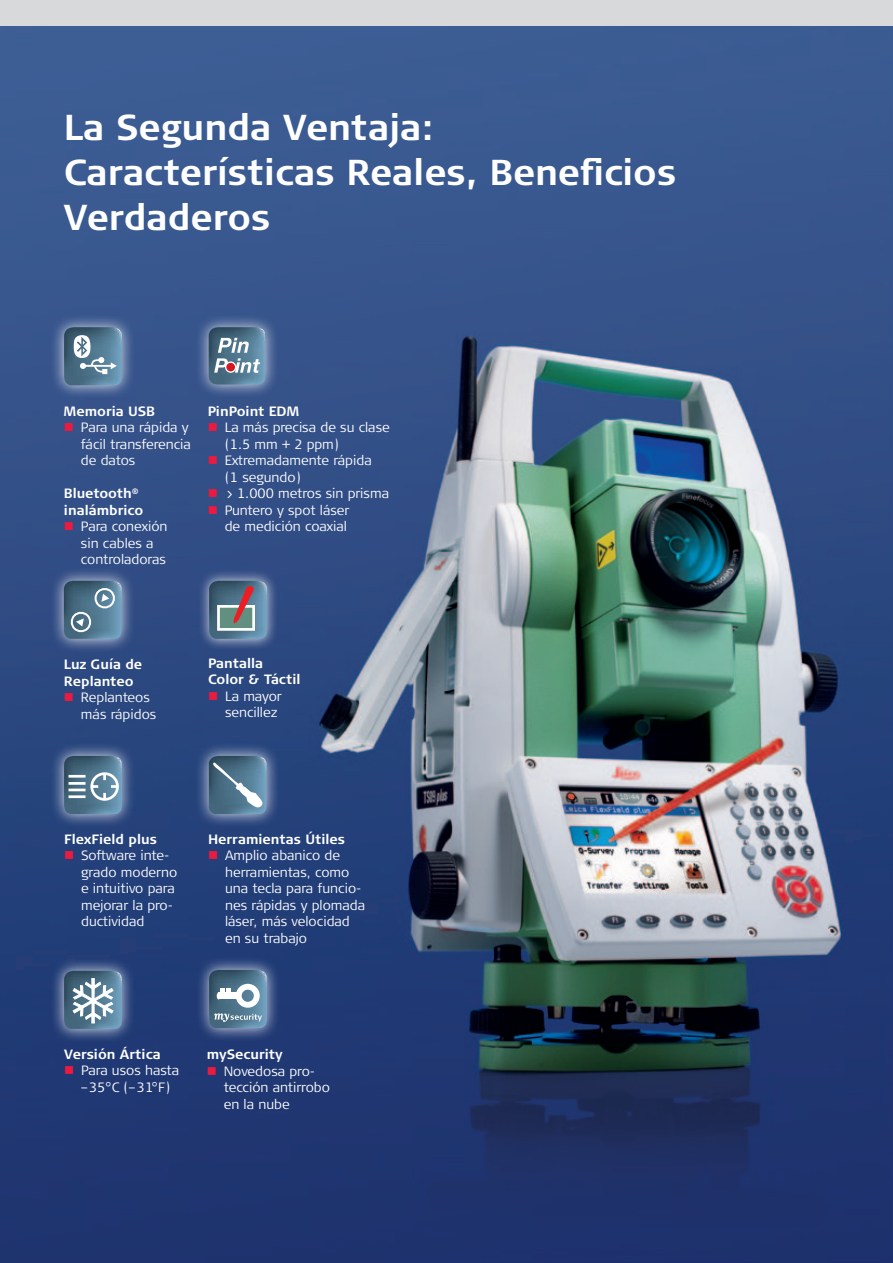
<style>
.page{position:relative;width:893px;height:1263px;background:#fff}
.page>*{position:absolute;margin:0;border:0;box-sizing:border-box;transform-origin:0 0}
.t1{font:700 36px/45px "Signa Column";color:#fff}
.t2{font:300 13.5px/16.5px "Signa Column";color:#fff}
.t3{font:700 13.5px/16.5px "Signa Column";color:#fff}
</style>
<div class="page">
<img style="left:0;top:26px;width:893px;height:1237px">
<div style="left:0;top:0;width:893px;height:26px;background:#d8d9db"></div>
<div style="left:197px;top:569px;width:81px;height:82px;background:#fff;opacity:.85"></div>
<svg style="left:209px;top:581px;width:58px;height:58px;background:#6d808e"></svg>
<div style="left:195px;top:314px;width:83px;height:84px;background:#fff;opacity:.85"></div>
<svg style="left:209px;top:327px;width:56px;height:58px;background:#6d899c"></svg>
<div style="left:51px;top:567px;width:84px;height:86px;background:#fff;opacity:.85"></div>
<svg style="left:64px;top:581px;width:58px;height:58px;background:#5f8297"></svg>
<div style="left:51px;top:314px;width:85px;height:85px;background:#fff;opacity:.85"></div>
<svg style="left:64px;top:327px;width:58px;height:58px;background:#67889c"></svg>
<div style="left:195px;top:742px;width:85px;height:86px;background:#fff;opacity:.85"></div>
<svg style="left:209px;top:756px;width:58px;height:58px;background:#618398"></svg>
<div style="left:51px;top:742px;width:85px;height:86px;background:#fff;opacity:.85"></div>
<svg style="left:64px;top:756px;width:58px;height:58px;background:#67879c"></svg>
<div style="left:51px;top:957px;width:85px;height:86px;background:#fff;opacity:.85"></div>
<svg style="left:64px;top:971px;width:58px;height:58px"></svg>
<div style="left:196px;top:956px;width:85px;height:86px;background:#fff;opacity:.85"></div>
<svg style="left:209px;top:970px;width:58px;height:58px;background:#6f8ea1"></svg>
<svg style="left:65px;top:423px;width:8px;height:8px"></svg>
<svg style="left:65px;top:522px;width:8px;height:8px"></svg>
<svg style="left:65px;top:693px;width:8px;height:8px"></svg>
<svg style="left:65px;top:851px;width:8px;height:8px"></svg>
<svg style="left:209px;top:423px;width:8px;height:8px"></svg>
<svg style="left:209px;top:456px;width:8px;height:8px"></svg>
<svg style="left:209px;top:489px;width:8px;height:8px"></svg>
<svg style="left:209px;top:506px;width:8px;height:8px"></svg>
<svg style="left:209px;top:692px;width:8px;height:8px"></svg>
<svg style="left:209px;top:851px;width:8px;height:8px"></svg>
<svg style="left:65px;top:1066px;width:8px;height:8px"></svg>
<svg style="left:208px;top:1066px;width:8px;height:8px"></svg>
<h1 class="t1" style="left:64px;top:105px;width:614px">La Segunda Ventaja:<br>Características Reales, Beneficios<br>Verdaderos</h1>
<p class="t3" style="left:64px;top:403px;width:93px">Memoria USB</p>
<p class="t2" style="left:81px;top:419px;width:111px">Para una rápida y fácil transferencia de datos</p>
<p class="t3" style="left:64px;top:485px;width:81px">Bluetooth<sup>® </sup>inalámbrico</p>
<p class="t2" style="left:81px;top:518px;width:88px">Para conexión sin cables a controladoras</p>
<p class="t3" style="left:208px;top:403px;width:93px">PinPoint EDM</p>
<p class="t2" style="left:225px;top:419px;width:166px">La más precisa de su clase (1.5 mm + 2 ppm)<br>Extremadamente rápida<br>(1 segundo)<br>&gt; 1.000 metros sin prisma<br>Puntero y spot láser<br>de medición coaxial</p>
<p class="t3" style="left:64px;top:656px;width:80px">Luz Guía de<br>Replanteo</p>
<p class="t2" style="left:81px;top:689px;width:77px">Replanteos más rápidos</p>
<p class="t3" style="left:208px;top:655px;width:94px">Pantalla<br>Color &amp; Táctil</p>
<p class="t2" style="left:225px;top:688px;width:58px">La mayor sencillez</p>
<p class="t3" style="left:64px;top:831px;width:94px">FlexField plus</p>
<p class="t2" style="left:81px;top:847px;width:98px">Software inte&shy;grado moderno e intuitivo para mejorar la pro&shy;ductividad</p>
<p class="t3" style="left:208px;top:830px;width:139px">Herramientas Útiles</p>
<p class="t2" style="left:225px;top:847px;width:142px">Amplio abanico de herramientas, como una tecla para funcio&shy;nes rápidas y plomada láser, más velocidad en su trabajo</p>
<p class="t3" style="left:64px;top:1046px;width:98px">Versión Ártica</p>
<p class="t2" style="left:81px;top:1062px;width:99px">Para usos hasta –35°C (–31°F)</p>
<p class="t3" style="left:207px;top:1046px;width:77px">mySecurity</p>
<p class="t2" style="left:224px;top:1063px;width:108px">Novedosa pro&shy;tección antirrobo en la nube</p>
</div>
